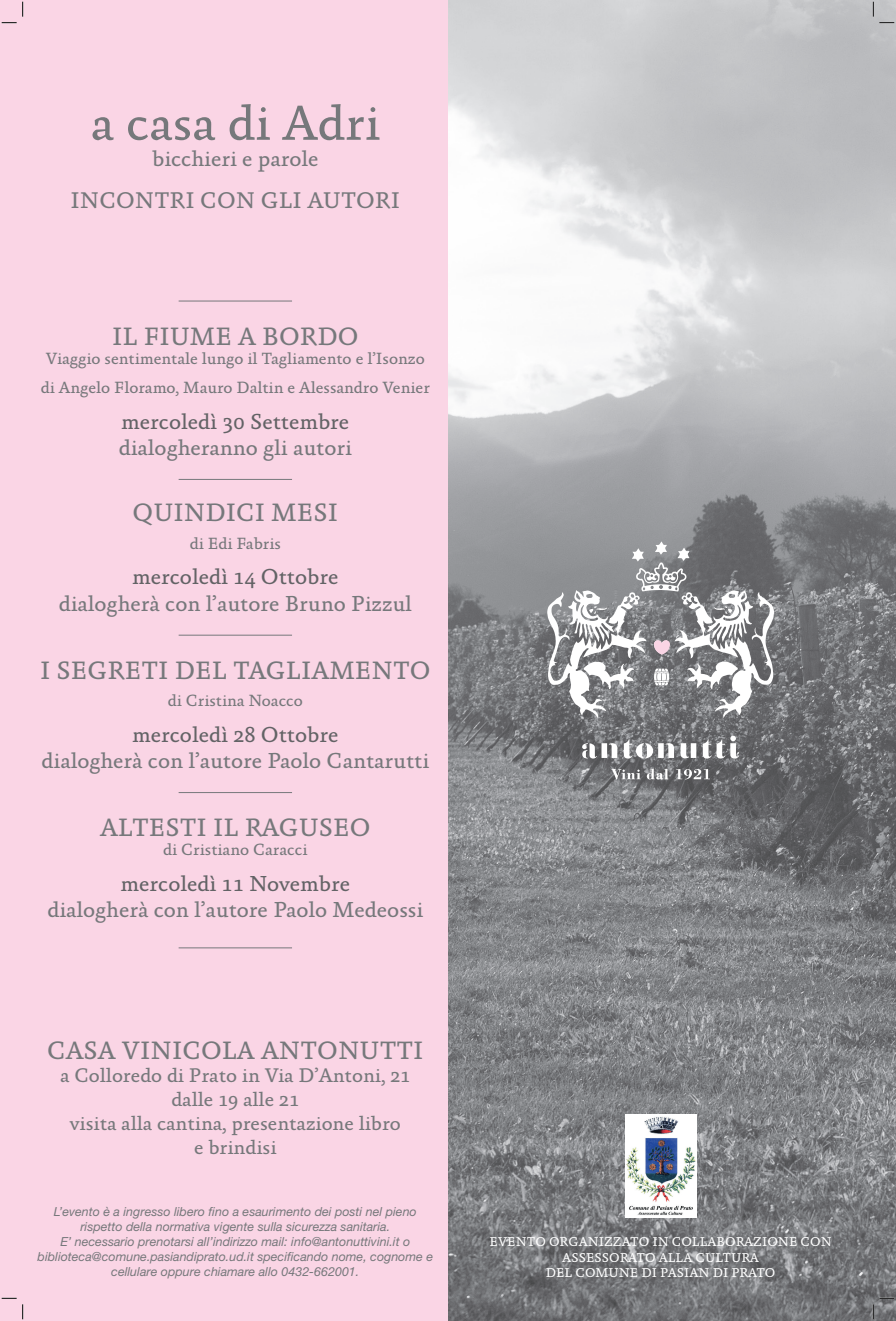
<style>
.page{position:relative;width:896px;height:1321px;background:#fff}
.page>*{position:absolute;margin:0;border:0;box-sizing:border-box;transform-origin:0 0}
.t1{font:50px "Absara";color:#76787b}
.t2{font:25.5px "Absara";color:#76787b}
.t3{font:23px "Absara";color:#76787b}
.t4{font:22px "Absara";color:#76787b}
.t5{font:22px "Absara";color:#636366}
.t6{font:20px/24px "Absara";color:#76787b;text-align:center}
.t7{font:16.5px/29px "Absara";color:#76787b;text-align:center}
.t8{font:13px/15.6px "Absara";color:#fff;text-align:center}
.t9{font:italic 12.5px/15px "Helvetica Neue LT Std";color:#76787b;text-align:center}
</style>
<div class="page">
<img style="left:448px;top:0;width:448px;height:1321px">
<svg style="left:547px;top:541px;width:227px;height:238px;background:#8f9092"></svg>
<svg style="left:654px;top:640px;width:16px;height:15px"></svg>
<img style="left:625px;top:1114px;width:71px;height:104px">
<div style="left:0;top:0;width:448px;height:1321px;background:#fad5e5"></div>
<hr style="left:179px;top:947px;width:113px;height:1px;background:#76787b">
<hr style="left:179px;top:479px;width:113px;height:1px;background:#76787b">
<hr style="left:179px;top:301px;width:113px;height:1px;background:#76787b">
<hr style="left:179px;top:635px;width:113px;height:1px;background:#76787b">
<hr style="left:179px;top:792px;width:113px;height:1px;background:#76787b">
<svg style="left:2px;top:2px;width:22px;height:22px"></svg>
<svg style="left:2px;top:1298px;width:22px;height:21px"></svg>
<svg style="left:872px;top:2px;width:22px;height:22px"></svg>
<svg style="left:872px;top:1298px;width:22px;height:21px"></svg>
<h1 class="t1" style="left:91px;top:94px;width:291px">a casa di Adri</h1>
<h3 class="t4" style="left:152px;top:146px;width:168px">bicchieri e parole</h3>
<h3 class="t3" style="left:71px;top:187px;width:331px">INCONTRI CON GLI AUTORI</h3>
<h2 class="t2" style="left:112px;top:321px;width:248px">IL FIUME A BORDO</h2>
<h3 class="t7" style="left:41px;top:344px;width:390px">Viaggio sentimentale lungo il Tagliamento e l’Isonzo di Angelo Floramo, Mauro Daltin e Alessandro Venier</h3>
<h3 class="t5" style="left:121px;top:408px;width:229px">mercoledì 30 Settembre</h3>
<h3 class="t4" style="left:119px;top:435px;width:235px">dialogheranno gli autori</h3>
<h2 class="t2" style="left:133px;top:498px;width:207px">QUINDICI MESI</h2>
<h3 class="t7" style="left:190px;top:529px;width:93px">di Edi Fabris</h3>
<h3 class="t5" style="left:132px;top:564px;width:208px">mercoledì 14 Ottobre</h3>
<h3 class="t4" style="left:59px;top:590px;width:354px">dialogherà con l’autore Bruno Pizzul</h3>
<h2 class="t2" style="left:40px;top:655px;width:392px">I SEGRETI DEL TAGLIAMENTO</h2>
<h3 class="t7" style="left:168px;top:686px;width:137px">di Cristina Noacco</h3>
<h3 class="t5" style="left:132px;top:721px;width:208px">mercoledì 28 Ottobre</h3>
<h3 class="t4" style="left:42px;top:748px;width:389px">dialogherà con l’autore Paolo Cantarutti</h3>
<h2 class="t2" style="left:100px;top:812px;width:272px">ALTESTI IL RAGUSEO</h2>
<h3 class="t7" style="left:163px;top:836px;width:146px">di Cristiano Caracci</h3>
<h3 class="t5" style="left:121px;top:871px;width:231px">mercoledì 11 Novembre</h3>
<h3 class="t4" style="left:47px;top:897px;width:377px">dialogherà con l’autore Paolo Medeossi</h3>
<h2 class="t2" style="left:47px;top:1035px;width:378px">CASA VINICOLA ANTONUTTI</h2>
<h3 class="t6" style="left:60px;top:1063px;width:352px">a Colloredo di Prato in Via D’Antoni, 21 dalle 19 alle 21<br>visita alla cantina, presentazione libro<br>e brindisi</h3>
<p class="t9" style="left:38px;top:1203px;width:397px">L’evento è a ingresso libero fino a esaurimento dei posti nel pieno rispetto della normativa vigente sulla sicurezza sanitaria.<br>E’ necessario prenotarsi all’indirizzo mail: info@antonuttivini.it o biblioteca@comune.pasiandiprato.ud.it specificando nome, cognome e cellulare oppure chiamare allo 0432-662001.</p>
<p class="t8" style="left:489px;top:1234px;width:344px">EVENTO ORGANIZZATO IN COLLABORAZIONE CON<br>ASSESSORATO ALLA CULTURA<br>DEL COMUNE DI PASIAN DI PRATO</p>
</div>
